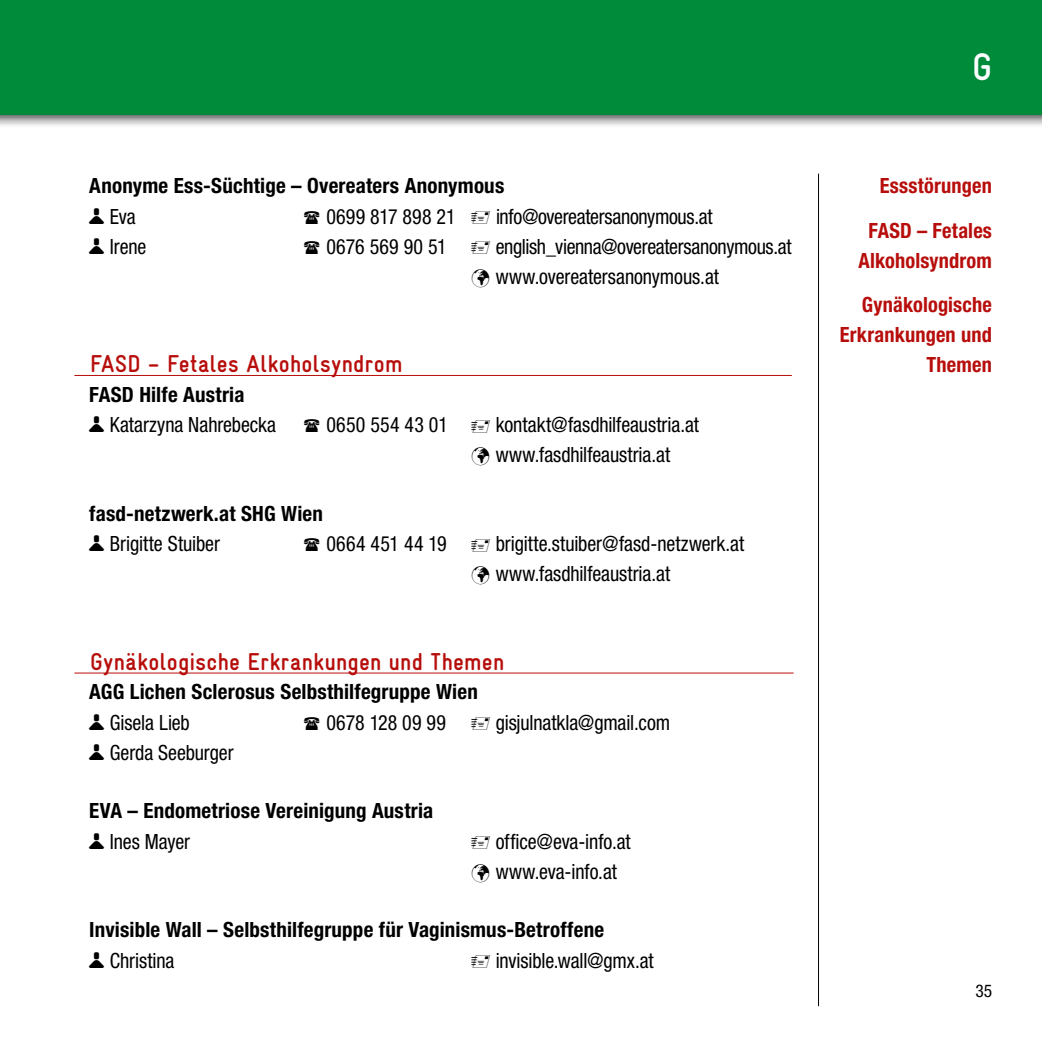
<style>
.page{position:relative;width:1042px;height:1042px;background:#fff}
.page>*{position:absolute;margin:0;border:0;box-sizing:border-box;transform-origin:0 0}
.t1{font:700 38.5px "Gravur Condensed";color:#fff}
.t2{font:700 24.5px "Gravur Condensed";letter-spacing:.01em;color:#b70e0c}
.t3{font:condensed 21px "Helvetica Neue LT Pro";letter-spacing:-.005em;color:#000;scale:.95 1}
.t4{font:700 condensed 21px "Helvetica Neue LT Pro";letter-spacing:.01em;color:#000}
.t5{font:700 condensed 21px/29.8px "Helvetica Neue LT Pro";letter-spacing:.01em;color:#b70e0c;text-align:center}
.t6{font:condensed 21px "Helvetica Neue LT Pro";letter-spacing:.015em;color:#000;scale:.95 1}
.t7{font:condensed 17.5px "Helvetica Neue LT Pro";color:#000}
.s1{font-family:"shg user";font-stretch:normal;font-size:28px}
</style>
<div class="page">
<div style="left:0;top:0;width:1042px;height:128px;background:#000;opacity:.75"></div>
<div style="left:0;top:0;width:1042px;height:114px;background:#008b3b"></div>
<hr style="left:818px;top:174px;width:1px;height:832px;background:#000">
<hr style="left:74px;top:672px;width:719px;height:1px;background:#b70e0c">
<hr style="left:74px;top:375px;width:718px;height:1px;background:#b70e0c">
<p class="t4" style="left:89px;top:173px;width:416px">Anonyme Ess-Süchtige – Overeaters Anonymous</p>
<p class="t3" style="left:89px;top:204px;width:50px"><span class="s1">A</span> Eva</p>
<p class="t3" style="left:326px;top:204px;width:138px">0699 817 898 21</p>
<p class="t3" style="left:496px;top:204px;width:229px">info@overeatersanonymous.at</p>
<p class="t3" style="left:89px;top:234px;width:62px"><span class="s1">A</span> Irene</p>
<p class="t3" style="left:326px;top:234px;width:128px">0676 569 90 51</p>
<p class="t3" style="left:496px;top:234px;width:313px">english_vienna@overeatersanonymous.at</p>
<p class="t3" style="left:471px;top:264px;width:262px">✓ www.overeatersanonymous.at</p>
<h3 class="t2" style="left:90px;top:350px;width:314px">FASD – Fetales Alkoholsyndrom</h3>
<p class="t4" style="left:89px;top:381px;width:157px">FASD Hilfe Austria</p>
<p class="t3" style="left:89px;top:413px;width:198px"><span class="s1">A</span> Katarzyna Nahrebecka</p>
<p class="t6" style="left:326px;top:413px;width:130px">0650 554 43 01</p>
<p class="t3" style="left:496px;top:413px;width:216px">kontakt@fasdhilfeaustria.at</p>
<p class="t3" style="left:471px;top:442px;width:211px">✓ www.fasdhilfeaustria.at</p>
<p class="t4" style="left:89px;top:500px;width:235px">fasd-netzwerk.at SHG Wien</p>
<p class="t3" style="left:89px;top:532px;width:139px"><span class="s1">A</span> Brigitte Stuiber</p>
<p class="t6" style="left:326px;top:532px;width:128px">0664 451 44 19</p>
<p class="t3" style="left:496px;top:532px;width:263px">brigitte.stuiber@fasd-netzwerk.at</p>
<p class="t3" style="left:471px;top:561px;width:211px">✓ www.fasdhilfeaustria.at</p>
<h3 class="t2" style="left:90px;top:647px;width:415px">Gynäkologische Erkrankungen und Themen</h3>
<p class="t4" style="left:89px;top:679px;width:390px">AGG Lichen Sclerosus Selbsthilfegruppe Wien</p>
<p class="t3" style="left:89px;top:710px;width:107px"><span class="s1">A</span> Gisela Lieb</p>
<p class="t3" style="left:326px;top:710px;width:127px">0678 128 09 99</p>
<p class="t3" style="left:496px;top:710px;width:185px">gisjulnatkla@gmail.com</p>
<p class="t3" style="left:89px;top:740px;width:153px"><span class="s1">A</span> Gerda Seeburger</p>
<p class="t4" style="left:89px;top:798px;width:345px">EVA – Endometriose Vereinigung Austria</p>
<p class="t3" style="left:89px;top:829px;width:107px"><span class="s1">A</span> Ines Mayer</p>
<p class="t3" style="left:496px;top:829px;width:144px">office@eva-info.at</p>
<p class="t3" style="left:471px;top:859px;width:155px">✓ www.eva-info.at</p>
<p class="t4" style="left:89px;top:917px;width:516px">Invisible Wall – Selbsthilfegruppe für Vaginismus-Betroffene</p>
<p class="t3" style="left:89px;top:948px;width:91px"><span class="s1">A</span> Christina</p>
<p class="t3" style="left:496px;top:948px;width:168px">invisible.wall@gmx.at</p>
<p class="t1" style="left:972px;top:45px;width:22px">G</p>
<p class="t5" style="left:879px;top:171px;width:114px">Essstörungen</p>
<p class="t5" style="left:858px;top:215px;width:135px">FASD – Fetales<br>Alkoholsyndrom</p>
<p class="t5" style="left:840px;top:290px;width:154px;text-align:right">Gynäkologische<br>Erkrankungen und<br>Themen</p>
<p class="t7" style="left:975px;top:980px;width:18px">35</p>
</div>
